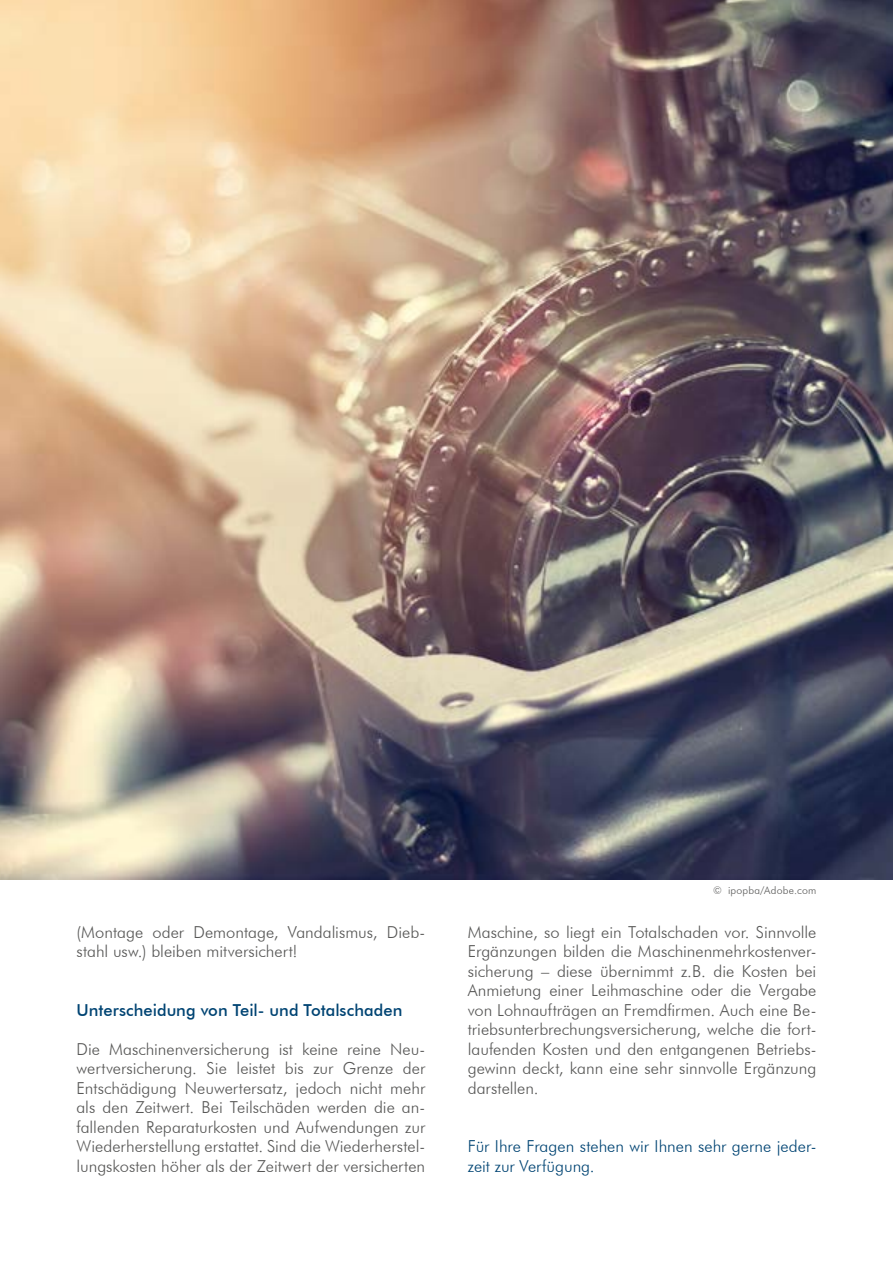
<style>
.page{position:relative;width:893px;height:1263px;background:#fff}
.page>*{position:absolute;margin:0;border:0;box-sizing:border-box;transform-origin:0 0}
.t1{font:300 16.5px/19.5px "Futura BT";color:#575756;text-align:justify}
.t2{font:300 16.5px/19.5px "Futura BT";color:#004473}
.t3{font:500 16.5px "Futura BT";color:#004473}
.t4{font:300 10.5px "Futura BT";letter-spacing:.02em;color:#575756}
</style>
<div class="page">
<img style="left:0;top:0;width:893px;height:879px">
<p class="t1" style="left:77px;top:922px;width:350px">(Montage oder Demontage, Vandalismus, Dieb&shy;stahl usw.) bleiben mitversichert!</p>
<p class="t3" style="left:77px;top:1000px;width:327px">Unterscheidung von Teil- und Totalschaden</p>
<p class="t1" style="left:77px;top:1039px;width:350px">Die Maschinenversicherung ist keine reine Neu&shy;wertversicherung. Sie leistet bis zur Grenze der Entschädigung Neuwertersatz, jedoch nicht mehr als den Zeitwert. Bei Teilschäden werden die an&shy;fallenden Reparaturkosten und Aufwendungen zur Wiederherstellung erstattet. Sind die Wiederherstel&shy;lungskosten höher als der Zeitwert der versicherten</p>
<p class="t4" style="left:713px;top:884px;width:105px">© ipopba/Adobe.com</p>
<p class="t1" style="left:468px;top:922px;width:350px">Maschine, so liegt ein Totalschaden vor. Sinnvolle Ergänzungen bilden die Maschinenmehrkostenver&shy;sicherung – diese übernimmt z.B. die Kosten bei Anmietung einer Leihmaschine oder die Vergabe von Lohnaufträgen an Fremdfirmen. Auch eine Be&shy;triebsunterbrechungsversicherung, welche die fort&shy;laufenden Kosten und den entgangenen Betriebs&shy;gewinn deckt, kann eine sehr sinnvolle Ergänzung darstellen.</p>
<p class="t2" style="left:468px;top:1136px;width:350px">Für Ihre Fragen stehen wir Ihnen sehr gerne jeder&shy;zeit zur Verfügung.</p>
</div>
